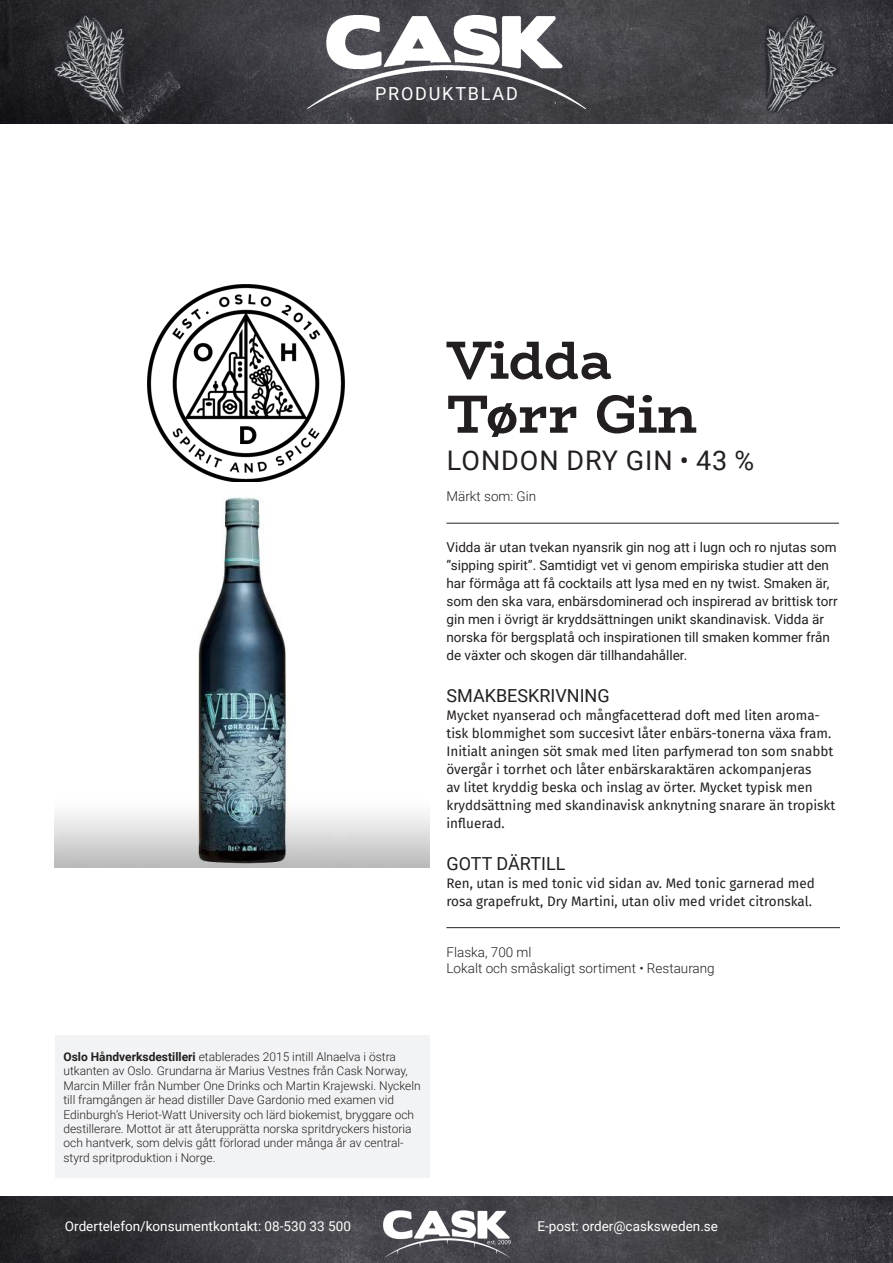
<style>
.page{position:relative;width:893px;height:1263px;background:#fff}
.page>*{position:absolute;margin:0;border:0;box-sizing:border-box;transform-origin:0 0}
.t1{font:700 54px/54px "Bio Rhyme";color:#231f20}
.t2{font:27px "Roboto";letter-spacing:.035em;color:#231f20}
.t3{font:18px "Roboto";color:#231f20}
.t4{font:18px "Roboto";letter-spacing:.1em;color:#fff}
.t5{font:13.5px/18px "Fira Sans";color:#231f20}
.t6{font:13.5px/18px "Roboto";color:#231f20}
.t7{font:13.5px "Roboto";color:#fff}
.t8{font:300 13.5px/16.2px "Roboto";color:#231f20}
.t9{font:300 12px/14.4px "Roboto";color:#231f20}
.s1{font-weight:700}
</style>
<div class="page">
<img style="left:147px;top:285px;width:198px;height:196px">
<div style="left:55px;top:1036px;width:375px;height:142px;background:#f2f3f4"></div>
<img style="left:0;top:0;width:893px;height:123px">
<img style="left:307px;top:15px;width:279px;height:96px">
<img style="left:54px;top:497px;width:376px;height:370px">
<img style="left:0;top:1196px;width:893px;height:67px">
<img style="left:384px;top:1196px;width:127px;height:67px">
<img style="left:53px;top:13px;width:75px;height:101px">
<img style="left:763px;top:13px;width:75px;height:101px">
<hr style="left:446px;top:523px;width:393px;height:1px;background:#231f20">
<hr style="left:446px;top:927px;width:394px;height:1px;background:#231f20">
<h3 class="t4" style="left:375px;top:81px;width:144px">PRODUKTBLAD</h3>
<h1 class="t1" style="left:446px;top:331px;width:252px">Vidda<br>Tørr Gin</h1>
<h2 class="t2" style="left:447px;top:441px;width:309px">LONDON DRY GIN • 43 %</h2>
<p class="t8" style="left:446px;top:488px;width:91px">Märkt som: Gin</p>
<p class="t6" style="left:446px;top:538px;width:393px">Vidda är utan tvekan nyansrik gin nog att i lugn och ro njutas som ”sipping spirit”. Samtidigt vet vi genom empiriska studier att den har förmåga att få cocktails att lysa med en ny twist. Smaken är, som den ska vara, enbärsdominerad och inspirerad av brittisk torr gin men i övrigt är kryddsättningen unikt skandinavisk. Vidda är norska för bergsplatå och inspirationen till smaken kommer från de växter och skogen där tillhandahåller.</p>
<h3 class="t3" style="left:446px;top:683px;width:165px">SMAKBESKRIVNING</h3>
<p class="t5" style="left:446px;top:706px;width:390px">Mycket nyanserad och mångfacetterad doft med liten aroma&shy;tisk blommighet som succesivt låter enbärs-tonerna växa fram.<br>Initialt aningen söt smak med liten parfymerad ton som snabbt övergår i torrhet och låter enbärskaraktären ackompanjeras<br>av litet kryddig beska och inslag av örter. Mycket typisk men kryddsättning med skandinavisk anknytning snarare än tropiskt influerad.</p>
<h3 class="t3" style="left:446px;top:851px;width:120px">GOTT DÄRTILL</h3>
<p class="t5" style="left:446px;top:874px;width:370px">Ren, utan is med tonic vid sidan av. Med tonic garnerad med rosa grapefrukt, Dry Martini, utan oliv med vridet citronskal.</p>
<p class="t8" style="left:446px;top:943px;width:270px">Flaska, 700 ml<br>Lokalt och småskaligt sortiment • Restaurang</p>
<p class="t9" style="left:63px;top:1049px;width:359px"><span class="s1">Oslo Håndverksdestilleri</span> etablerades 2015 intill Alnaelva i östra utkanten av Oslo. Grundarna är Marius Vestnes från Cask Norway, Marcin Miller från Number One Drinks och Martin Krajewski. Nyckeln till framgången är head distiller Dave Gardonio med examen vid Edinburgh’s Heriot-Watt University och lärd biokemist, bryggare och destillerare. Mottot är att återupprätta norska spritdryckers historia och hantverk, som delvis gått förlorad under många år av central&shy;styrd spritproduktion i Norge.</p>
<p class="t7" style="left:65px;top:1217px;width:287px">Ordertelefon/konsumentkontakt: 08-530 33 500</p>
<p class="t7" style="left:537px;top:1217px;width:182px">E-post: order@casksweden.se</p>
</div>
